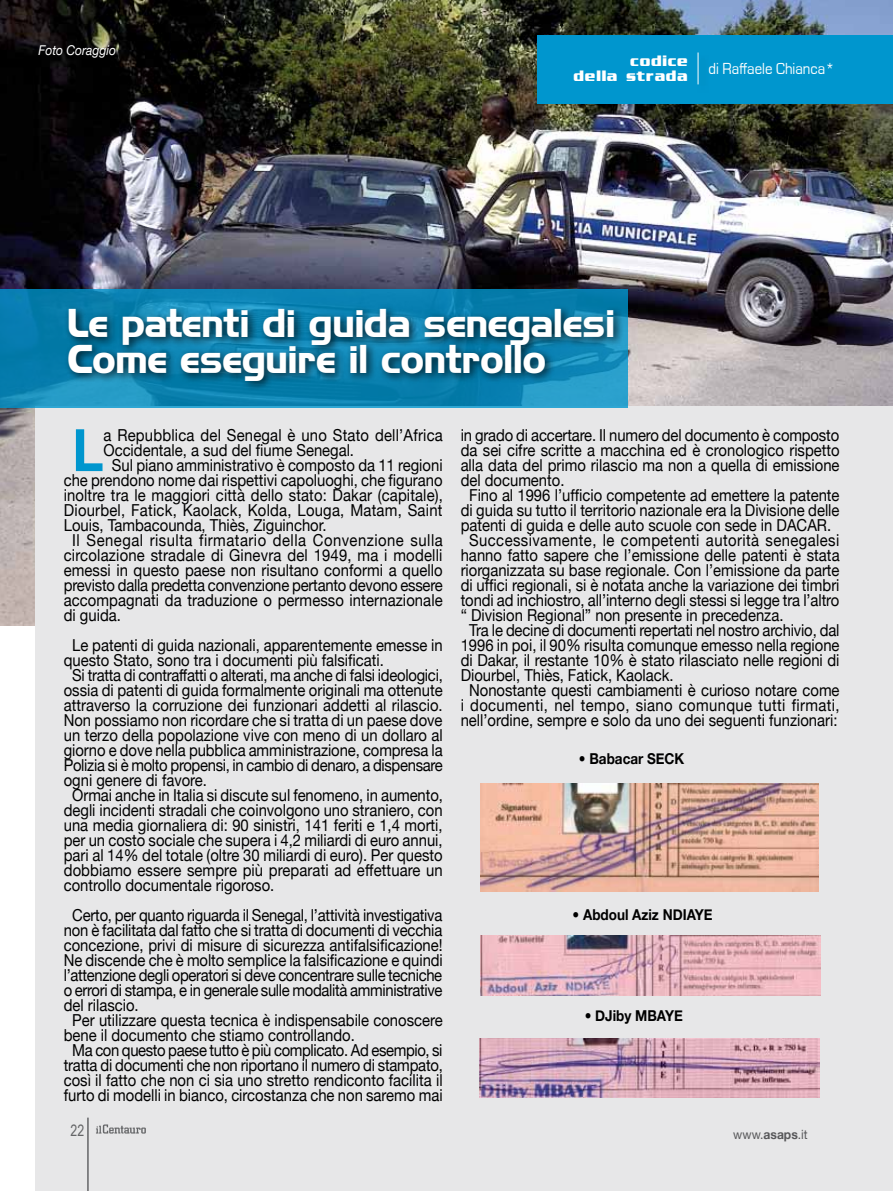
<style>
.page{position:relative;width:893px;height:1191px;background:#fff}
.page>*{position:absolute;margin:0;border:0;box-sizing:border-box;transform-origin:0 0}
.t1{font:700 58.5px "Helvetica Neue";color:#0096ce;scale:.9 1}
.t2{font:700 36px/36px "Highland Gothic FLF";color:#fff}
.t3{font:16.5px "Helvetica Neue";color:#000;scale:.9 1}
.t4{font:16.5px "Helvetica Neue";letter-spacing:-.02em;color:#000;scale:.9 1}
.t5{font:16.5px "Helvetica Neue";letter-spacing:-.025em;color:#000;scale:.9 1}
.t6{font:16.5px "Helvetica Neue";letter-spacing:.03em;color:#000;scale:.9 1}
.t7{font:16.5px "Helvetica Neue";letter-spacing:.025em;color:#000;scale:.9 1}
.t8{font:16.5px "Eurostile";color:#fff;scale:.9 1}
.t9{font:15.75px "Arial Narrow";color:#646567;scale:.95 1}
.t10{font:700 15px "Helvetica Neue";color:#000;scale:.9 1}
.t11{font:700 15px/15px "Enter Sansman";letter-spacing:.05em;color:#fff;text-align:right}
.t12{font:italic 13.5px "Helvetica Neue";color:#fff;scale:.9 1}
.t13{font:12.75px "Helvetica Neue";color:#58585a;scale:.95 1}
.s1{font-weight:700}
</style>
<div class="page">
<img style="left:0;top:0;width:893px;height:626px">
<div style="left:35px;top:406px;width:858px;height:785px;background:#e7e7e8"></div>
<div style="left:537px;top:36px;width:356px;height:68px;background:#0096ce"></div>
<svg style="left:0;top:289px;width:628px;height:119px;background:#0d84b3"></svg>
<div style="left:64px;top:304px;width:561px;height:88px;background:#000;opacity:.75"></div>
<svg style="left:96px;top:1124px;width:50px;height:9px"></svg>
<hr style="left:87px;top:1117px;width:2px;height:74px;background:#646567">
<div style="left:695px;top:49px;width:16px;height:44px;background:#000;opacity:.75"></div>
<hr style="left:698px;top:53px;width:1px;height:31px;background:#fff">
<img style="left:480px;top:783px;width:339px;height:109px">
<img style="left:480px;top:936px;width:340px;height:59px">
<img style="left:479px;top:1038px;width:340px;height:59px">
<p class="t12" style="left:38px;top:42px;width:88px">Foto Coraggio</p>
<p class="t11" style="left:574px;top:54px;width:115px">codice<br>della strada</p>
<p class="t8" style="left:709px;top:60px;width:141px">di Raffaele Chianca*</p>
<h2 class="t2" style="left:68px;top:303px;width:549px">Le patenti di guida senegalesi<br>Come eseguire il controllo</h2>
<h1 class="t1" style="left:72px;top:414px;width:36px">L</h1>
<p class="t3" style="left:103px;top:425px;width:379px">a Repubblica del Senegal è uno Stato dell’Africa</p>
<p class="t3" style="left:103px;top:440px;width:280px">Occidentale, a sud del fiume Senegal.</p>
<p class="t3" style="left:112px;top:455px;width:369px">Sul piano amministrativo è composto da 11 regioni</p>
<p class="t3" style="left:64px;top:470px;width:422px">che prendono nome dai rispettivi capoluoghi, che figurano</p>
<p class="t3" style="left:64px;top:485px;width:423px">inoltre tra le maggiori città dello stato: Dakar (capitale),</p>
<p class="t3" style="left:64px;top:500px;width:422px">Diourbel, Fatick, Kaolack, Kolda, Louga, Matam, Saint</p>
<p class="t3" style="left:64px;top:515px;width:293px">Louis, Tambacounda, Thiès, Ziguinchor.</p>
<p class="t6" style="left:72px;top:530px;width:413px">Il Senegal risulta firmatario della Convenzione sulla</p>
<p class="t3" style="left:64px;top:545px;width:422px">circolazione stradale di Ginevra del 1949, ma i modelli</p>
<p class="t3" style="left:64px;top:560px;width:422px">emessi in questo paese non risultano conformi a quello</p>
<p class="t3" style="left:64px;top:575px;width:423px">previsto dalla predetta convenzione pertanto devono essere</p>
<p class="t3" style="left:64px;top:590px;width:422px">accompagnati da traduzione o permesso internazionale</p>
<p class="t3" style="left:64px;top:605px;width:65px">di guida.</p>
<p class="t3" style="left:72px;top:635px;width:413px">Le patenti di guida nazionali, apparentemente emesse in</p>
<p class="t3" style="left:64px;top:650px;width:357px">questo Stato, sono tra i documenti più falsificati.</p>
<p class="t4" style="left:72px;top:665px;width:413px">Si tratta di contraffatti o alterati, ma anche di falsi ideologici,</p>
<p class="t3" style="left:64px;top:680px;width:422px">ossia di patenti di guida formalmente originali ma ottenute</p>
<p class="t3" style="left:64px;top:695px;width:422px">attraverso la corruzione dei funzionari addetti al rilascio.</p>
<p class="t3" style="left:64px;top:710px;width:422px">Non possiamo non ricordare che si tratta di un paese dove</p>
<p class="t3" style="left:64px;top:725px;width:423px">un terzo della popolazione vive con meno di un dollaro al</p>
<p class="t3" style="left:64px;top:740px;width:423px">giorno e dove nella pubblica amministrazione, compresa la</p>
<p class="t4" style="left:64px;top:755px;width:423px">Polizia si è molto propensi, in cambio di denaro, a dispensare</p>
<p class="t3" style="left:64px;top:770px;width:161px">ogni genere di favore.</p>
<p class="t3" style="left:72px;top:785px;width:413px">Ormai anche in Italia si discute sul fenomeno, in aumento,</p>
<p class="t3" style="left:64px;top:800px;width:422px">degli incidenti stradali che coinvolgono uno straniero, con</p>
<p class="t3" style="left:64px;top:815px;width:422px">una media giornaliera di: 90 sinistri, 141 feriti e 1,4 morti,</p>
<p class="t3" style="left:64px;top:830px;width:422px">per un costo sociale che supera i 4,2 miliardi di euro annui,</p>
<p class="t3" style="left:64px;top:845px;width:422px">pari al 14% del totale (oltre 30 miliardi di euro). Per questo</p>
<p class="t3" style="left:64px;top:860px;width:423px">dobbiamo essere sempre più preparati ad effettuare un</p>
<p class="t3" style="left:64px;top:875px;width:235px">controllo documentale rigoroso.</p>
<p class="t3" style="left:72px;top:905px;width:413px">Certo, per quanto riguarda il Senegal, l’attività investigativa</p>
<p class="t3" style="left:64px;top:920px;width:422px">non è facilitata dal fatto che si tratta di documenti di vecchia</p>
<p class="t3" style="left:64px;top:935px;width:422px">concezione, privi di misure di sicurezza antifalsificazione!</p>
<p class="t3" style="left:64px;top:950px;width:423px">Ne discende che è molto semplice la falsificazione e quindi</p>
<p class="t5" style="left:64px;top:965px;width:422px">l’attenzione degli operatori si deve concentrare sulle tecniche</p>
<p class="t4" style="left:64px;top:980px;width:422px">o errori di stampa, e in generale sulle modalità amministrative</p>
<p class="t3" style="left:64px;top:995px;width:85px">del rilascio.</p>
<p class="t3" style="left:72px;top:1010px;width:413px">Per utilizzare questa tecnica è indispensabile conoscere</p>
<p class="t3" style="left:64px;top:1025px;width:325px">bene il documento che stiamo controllando.</p>
<p class="t5" style="left:72px;top:1040px;width:413px">Ma con questo paese tutto è più complicato. Ad esempio, si</p>
<p class="t3" style="left:64px;top:1055px;width:423px">tratta di documenti che non riportano il numero di stampato,</p>
<p class="t3" style="left:64px;top:1070px;width:422px">così il fatto che non ci sia uno stretto rendiconto facilita il</p>
<p class="t3" style="left:64px;top:1085px;width:422px">furto di modelli in bianco, circostanza che non saremo mai</p>
<p class="t9" style="left:71px;top:1119px;width:16px">22</p>
<p class="t3" style="left:461px;top:425px;width:422px">in grado di accertare. Il numero del documento è composto</p>
<p class="t3" style="left:461px;top:440px;width:423px">da sei cifre scritte a macchina ed è cronologico rispetto</p>
<p class="t3" style="left:461px;top:455px;width:422px">alla data del primo rilascio ma non a quella di emissione</p>
<p class="t3" style="left:461px;top:470px;width:117px">del documento.</p>
<p class="t3" style="left:469px;top:485px;width:413px">Fino al 1996 l’ufficio competente ad emettere la patente</p>
<p class="t3" style="left:461px;top:500px;width:422px">di guida su tutto il territorio nazionale era la Divisione delle</p>
<p class="t3" style="left:461px;top:515px;width:413px">patenti di guida e delle auto scuole con sede in DACAR.</p>
<p class="t6" style="left:469px;top:530px;width:413px">Successivamente, le competenti autorità senegalesi</p>
<p class="t3" style="left:461px;top:545px;width:423px">hanno fatto sapere che l’emissione delle patenti è stata</p>
<p class="t3" style="left:461px;top:560px;width:422px">riorganizzata su base regionale. Con l’emissione da parte</p>
<p class="t3" style="left:461px;top:575px;width:422px">di uffici regionali, si è notata anche la variazione dei timbri</p>
<p class="t3" style="left:461px;top:590px;width:422px">tondi ad inchiostro, all’interno degli stessi si legge tra l’altro</p>
<p class="t3" style="left:461px;top:605px;width:360px">“ Division Regional” non presente in precedenza.</p>
<p class="t3" style="left:469px;top:620px;width:413px">Tra le decine di documenti repertati nel nostro archivio, dal</p>
<p class="t3" style="left:461px;top:635px;width:422px">1996 in poi, il 90% risulta comunque emesso nella regione</p>
<p class="t3" style="left:461px;top:650px;width:422px">di Dakar, il restante 10% è stato rilasciato nelle regioni di</p>
<p class="t3" style="left:461px;top:665px;width:238px">Diourbel, Thiès, Fatick, Kaolack.</p>
<p class="t3" style="left:469px;top:680px;width:413px">Nonostante questi cambiamenti è curioso notare come</p>
<p class="t7" style="left:461px;top:695px;width:423px">i documenti, nel tempo, siano comunque tutti firmati,</p>
<p class="t3" style="left:461px;top:710px;width:420px">nell’ordine, sempre e solo da uno dei seguenti funzionari:</p>
<p class="t10" style="left:579px;top:749px;width:119px">• Babacar SECK</p>
<p class="t10" style="left:573px;top:905px;width:157px">• Abdoul Aziz NDIAYE</p>
<p class="t10" style="left:585px;top:1006px;width:111px">• DJiby MBAYE</p>
<p class="t13" style="left:733px;top:1126px;width:80px">www.<span class="s1">asaps</span>.it</p>
</div>
